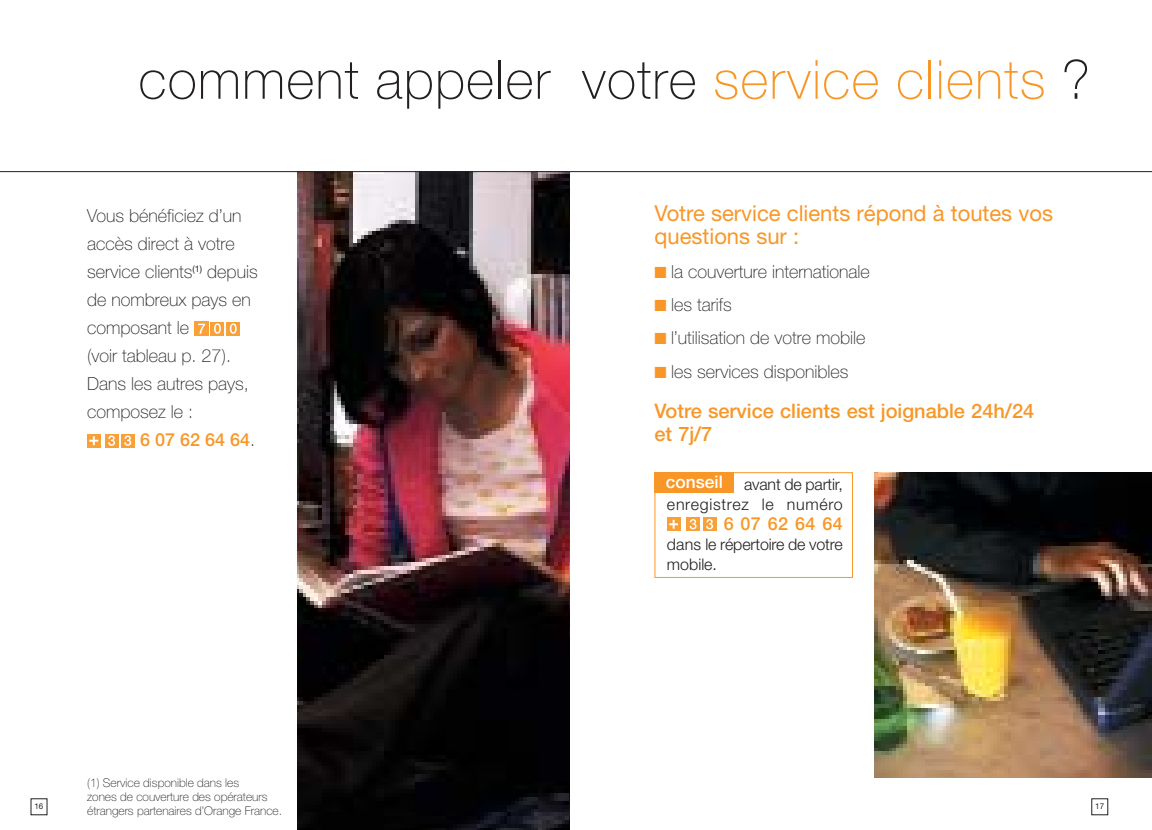
<style>
.page{position:relative;width:1152px;height:830px;background:#fff}
.page>*{position:absolute;margin:0;border:0;box-sizing:border-box;transform-origin:0 0}
.t1{font:100 54px "Helvetica Neue";letter-spacing:.02em;color:#231f1f}
.t2{font:22px/23px "Helvetica Neue";color:#f89727}
.t3{font:500 20px/23px "Helvetica Neue";color:#f89727}
.t4{font:100 18px/28px "Helvetica Neue";color:#231f1f}
.t5{font:500 18px "Helvetica Neue";letter-spacing:.01em;color:#f89727}
.t6{font:300 16px/20px "Helvetica Neue";letter-spacing:.035em;color:#231f1f}
.t7{font:300 16px/20px "Helvetica Neue";letter-spacing:-.01em;color:#231f1f}
.t8{font:100 12px/14px "Helvetica Neue";color:#231f1f}
.t9{font:8px "Helvetica Neue";color:#231f1f}
.s1{color:#f89727}
.s2{font-weight:100;color:#231f1f}
.s3{font-weight:500;font-size:17.4px;color:#fff}
</style>
<div class="page">
<img style="left:0;top:171px;width:1151px;height:659px">
<h1 class="t1" style="left:138px;top:60px;width:953px">comment appeler votre <span class="s1">service clients</span> ?</h1>
<p class="t4" style="left:87px;top:203px;width:172px">Vous bénéficiez d’un accès direct à votre service clients<sup>(1)</sup> depuis de nombreux pays en composant le<br>(voir tableau p. 27).<br>Dans les autres pays, composez le :</p>
<p class="t5" style="left:140px;top:433px;width:117px">6 07 62 64 64<span class="s2">.</span></p>
<p class="t2" style="left:654px;top:204px;width:400px">Votre service clients répond à toutes vos questions sur :</p>
<p class="t4" style="left:654px;top:259px;width:217px"><span class="s1">■</span> la couverture internationale</p>
<p class="t4" style="left:654px;top:292px;width:79px"><span class="s1">■</span> les tarifs</p>
<p class="t4" style="left:654px;top:326px;width:213px"><span class="s1">■</span> l’utilisation de votre mobile</p>
<p class="t4" style="left:654px;top:359px;width:196px"><span class="s1">■</span> les services disponibles</p>
<p class="t3" style="left:654px;top:401px;width:381px">Votre service clients est joignable 24h/24 et 7j/7</p>
<p class="t6" style="left:666px;top:475px;width:178px"><span class="s3">conseil</span> avant de partir, enregistrez le numéro</p>
<p class="t5" style="left:723px;top:517px;width:121px">6 07 62 64 64</p>
<p class="t7" style="left:667px;top:535px;width:177px">dans le répertoire de votre mobile.</p>
<p class="t8" style="left:87px;top:777px;width:196px">(1) Service disponible dans les<br>zones de couverture des opérateurs étrangers partenaires d’Orange France.</p>
<p class="t9" style="left:34px;top:803px;width:10px">16</p>
<p class="t9" style="left:1095px;top:803px;width:10px">17</p>
</div>
